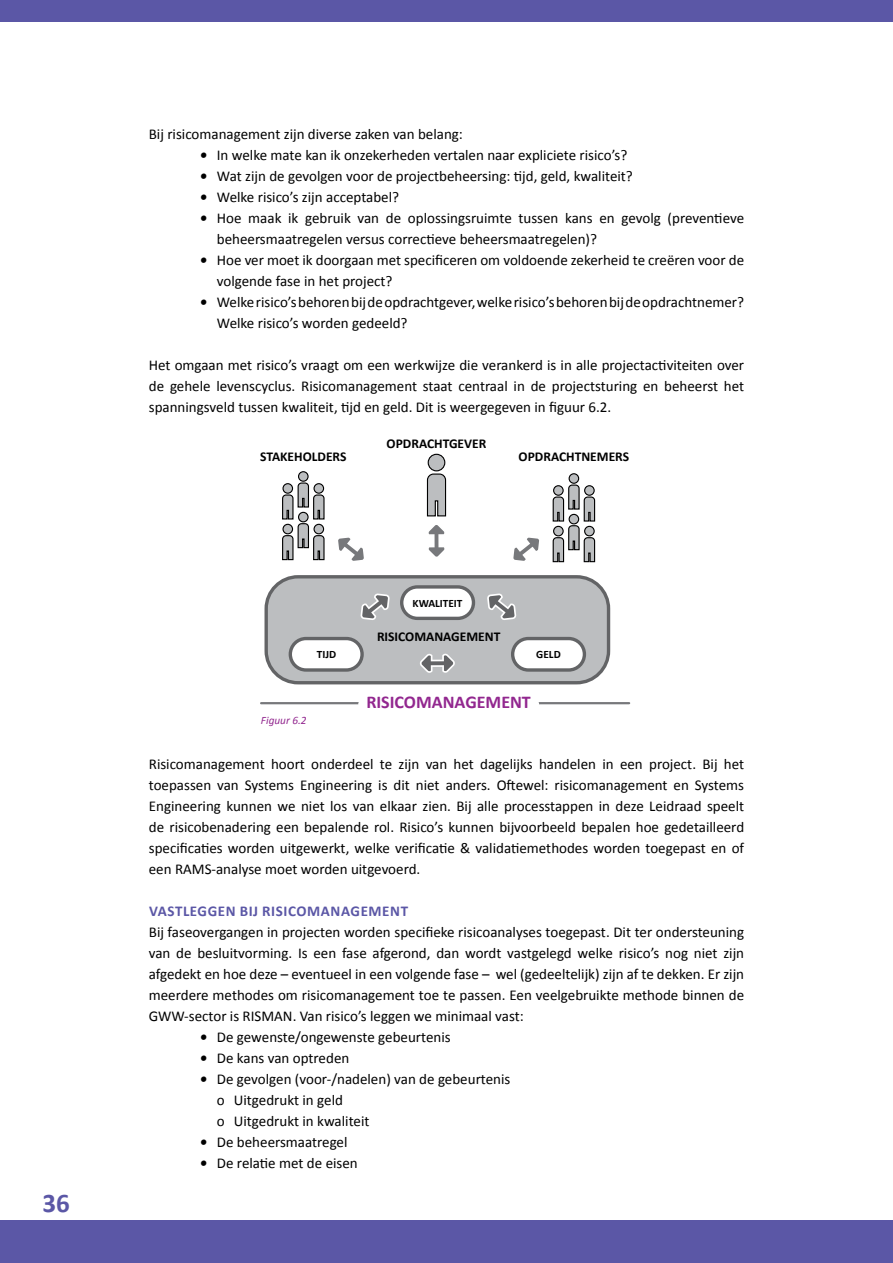
<style>
.page{position:relative;width:893px;height:1263px;background:#fff}
.page>*{position:absolute;margin:0;border:0;box-sizing:border-box;transform-origin:0 0}
.t1{font:700 27px "Calibri";color:#5b57a6}
.t2{font:700 18px "Calibri";color:#92278f}
.t3{font:15px/21px "Calibri";color:#000}
.t4{font:700 15px "Calibri";letter-spacing:.04em;color:#5b57a6}
.t5{font:700 13.5px "Calibri";color:#000}
.t6{font:700 11.25px "Calibri";color:#000}
.t7{font:italic 11.25px "Calibri";color:#92278f}
.s1{font-weight:700;font-style:italic}
</style>
<div class="page">
<div style="left:266px;top:577px;width:342px;height:106px;background:#bcbec0;border-radius:32px"></div>
<div style="left:264px;top:575px;width:346px;height:109px;border:3px solid #636466;border-radius:32px"></div>
<div style="left:402px;top:587px;width:71px;height:31px;background:#fff;border-radius:16px"></div>
<div style="left:400px;top:585px;width:75px;height:35px;border:3px solid #636466;border-radius:16px"></div>
<div style="left:290px;top:638px;width:72px;height:32px;background:#fff;border-radius:16px"></div>
<div style="left:289px;top:637px;width:75px;height:35px;border:3px solid #636466;border-radius:16px"></div>
<div style="left:513px;top:638px;width:71px;height:32px;background:#fff;border-radius:16px"></div>
<div style="left:511px;top:637px;width:75px;height:35px;border:3px solid #636466;border-radius:16px"></div>
<svg style="left:360px;top:593px;width:30px;height:27px"></svg>
<svg style="left:513px;top:537px;width:26px;height:24px"></svg>
<svg style="left:487px;top:593px;width:29px;height:27px"></svg>
<svg style="left:338px;top:537px;width:26px;height:24px"></svg>
<hr style="left:261px;top:702px;width:368px;height:2px;background:#77787b">
<div style="left:358px;top:699px;width:181px;height:10px;background:#fff;border-radius:5px"></div>
<svg style="left:420px;top:654px;width:35px;height:19px"></svg>
<svg style="left:428px;top:525px;width:17px;height:32px"></svg>
<div style="left:569px;top:474px;width:10px;height:9px;background:#bcbec0;border-radius:50%"></div>
<div style="left:569px;top:473px;width:10px;height:11px;border:1px solid #000;border-radius:50%"></div>
<svg style="left:552px;top:484px;width:44px;height:79px"></svg>
<div style="left:299px;top:472px;width:9px;height:9px;background:#bcbec0;border-radius:50%"></div>
<div style="left:298px;top:471px;width:11px;height:11px;border:1px solid #000;border-radius:50%"></div>
<svg style="left:282px;top:482px;width:43px;height:79px"></svg>
<div style="left:428px;top:454px;width:17px;height:17px;background:#bcbec0;border-radius:50%"></div>
<div style="left:428px;top:454px;width:17px;height:17px;border:1px solid #000;border-radius:50%"></div>
<svg style="left:426px;top:473px;width:21px;height:44px"></svg>
<div style="left:0;top:1220px;width:893px;height:43px;background:#5b57a6"></div>
<div style="left:0;top:0;width:893px;height:21px;background:#5b57a6"></div>
<h1 class="t1" style="left:43px;top:1186px;width:29px">36</h1>
<p class="t3" style="left:149px;top:123px;width:316px">Bij risicomanagement zijn diverse zaken van belang:</p>
<p class="t3" style="left:200px;top:144px;width:429px"><span class="s1">•</span> In welke mate kan ik onzekerheden vertalen naar expliciete risico’s?</p>
<p class="t3" style="left:200px;top:165px;width:435px"><span class="s1">•</span> Wat zijn de gevolgen voor de projectbeheersing: tijd, geld, kwaliteit?</p>
<p class="t3" style="left:200px;top:186px;width:201px"><span class="s1">•</span> Welke risico’s zijn acceptabel?</p>
<p class="t3" style="left:217px;top:207px;width:529px;text-indent:-17px"><span class="s1">•</span> Hoe maak ik gebruik van de oplossingsruimte tussen kans en gevolg (preventieve beheersmaatregelen versus correctieve beheersmaatregelen)?</p>
<p class="t3" style="left:217px;top:249px;width:529px;text-indent:-17px"><span class="s1">•</span> Hoe ver moet ik doorgaan met specificeren om voldoende zekerheid te creëren voor de volgende fase in het project?</p>
<p class="t3" style="left:217px;top:291px;width:529px;text-indent:-17px"><span class="s1">•</span> Welkerisico’sbehorenbijdeopdrachtgever,welkerisico’sbehorenbijdeopdrachtnemer?<br>Welke risico’s worden gedeeld?</p>
<p class="t3" style="left:149px;top:354px;width:597px;text-align:justify">Het omgaan met risico’s vraagt om een werkwijze die verankerd is in alle projectactiviteiten over de gehele levenscyclus. Risicomanagement staat centraal in de projectsturing en beheerst het spanningsveld tussen kwaliteit, tijd en geld. Dit is weergegeven in figuur 6.2.</p>
<p class="t5" style="left:387px;top:435px;width:101px">OPDRACHTGEVER</p>
<p class="t5" style="left:260px;top:448px;width:88px">STAKEHOLDERS</p>
<p class="t5" style="left:519px;top:448px;width:112px">OPDRACHTNEMERS</p>
<p class="t6" style="left:413px;top:596px;width:51px">KWALITEIT</p>
<p class="t6" style="left:317px;top:647px;width:21px">TIJD</p>
<p class="t7" style="left:261px;top:713px;width:47px">Figuur 6.2</p>
<p class="t5" style="left:377px;top:628px;width:125px">RISICOMANAGEMENT</p>
<p class="t6" style="left:536px;top:647px;width:26px">GELD</p>
<p class="t2" style="left:366px;top:691px;width:166px">RISICOMANAGEMENT</p>
<p class="t3" style="left:149px;top:753px;width:597px;text-align:justify">Risicomanagement hoort onderdeel te zijn van het dagelijks handelen in een project. Bij het toepassen van Systems Engineering is dit niet anders. Oftewel: risicomanagement en Systems Engineering kunnen we niet los van elkaar zien. Bij alle processtappen in deze Leidraad speelt de risicobenadering een bepalende rol. Risico’s kunnen bijvoorbeeld bepalen hoe gedetailleerd specificaties worden uitgewerkt, welke verificatie &amp; validatiemethodes worden toegepast en of een RAMS-analyse moet worden uitgevoerd.</p>
<p class="t4" style="left:149px;top:902px;width:43px">VASTLEGGE</p>
<p class="t4" style="left:226px;top:902px;width:184px">N BIJ RISICOMANAGEMENT</p>
<p class="t3" style="left:149px;top:921px;width:597px;text-align:justify">Bij faseovergangen in projecten worden specifieke risicoanalyses toegepast. Dit ter ondersteuning van de besluitvorming. Is een fase afgerond, dan wordt vastgelegd welke risico’s nog niet zijn afgedekt en hoe deze – eventueel in een volgende fase – wel (gedeeltelijk) zijn af te dekken. Er zijn meerdere methodes om risicomanagement toe te passen. Een veelgebruikte methode binnen de GWW-sector is RISMAN. Van risico’s leggen we minimaal vast:</p>
<p class="t3" style="left:200px;top:1026px;width:252px"><span class="s1">•</span> De gewenste/ongewenste gebeurtenis</p>
<p class="t3" style="left:200px;top:1047px;width:151px"><span class="s1">•</span> De kans van optreden</p>
<p class="t3" style="left:217px;top:1068px;width:295px;text-indent:-17px"><span class="s1">•</span> De gevolgen (voor-/nadelen) van de gebeurtenis o Uitgedrukt in geld<br>o Uitgedrukt in kwaliteit</p>
<p class="t3" style="left:200px;top:1131px;width:149px"><span class="s1">•</span> De beheersmaatregel</p>
<p class="t3" style="left:200px;top:1152px;width:159px"><span class="s1">•</span> De relatie met de eisen</p>
</div>
